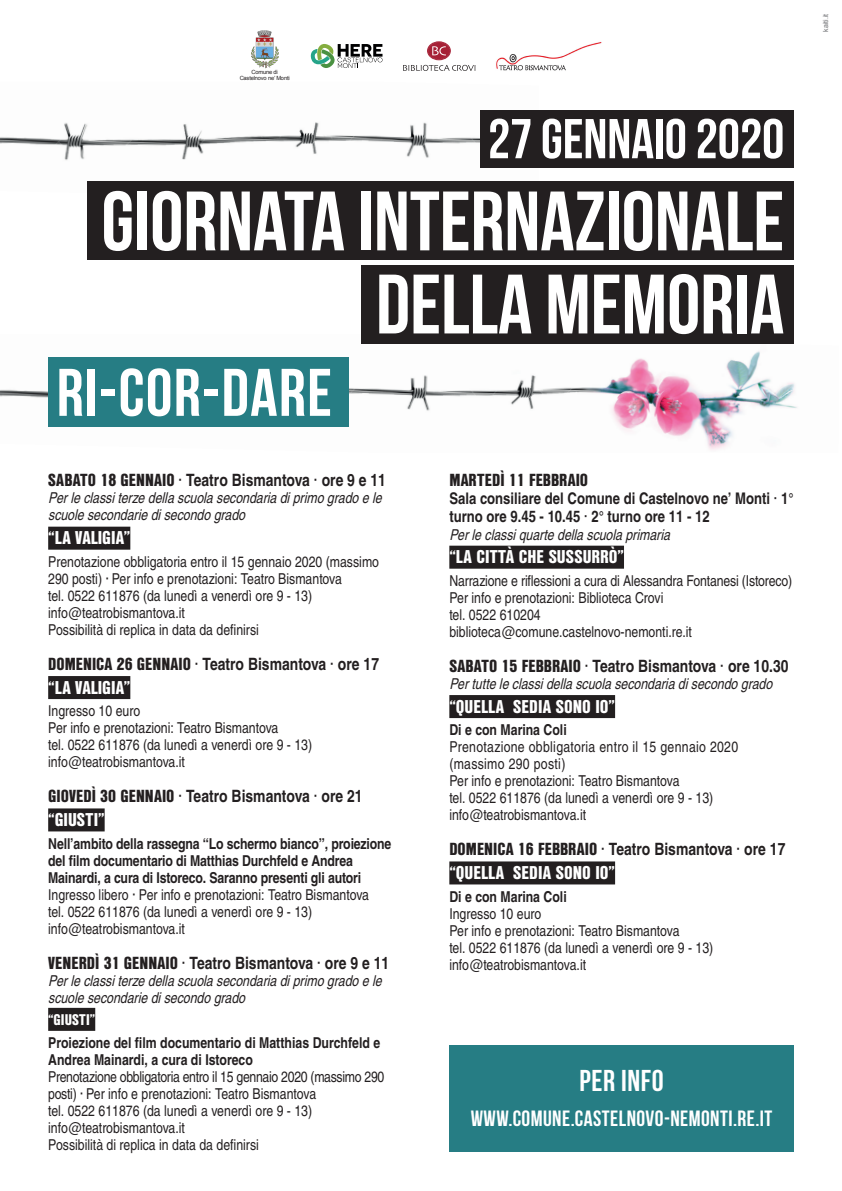
<style>
.page{position:relative;width:842px;height:1191px;background:#fff}
.page>*{position:absolute;margin:0;border:0;box-sizing:border-box;transform-origin:0 0}
.t1{font:700 84px "Bebas Neue";color:#fff}
.t2{font:700 67.1px "Bebas Neue";letter-spacing:.02em;color:#fff}
.t3{font:700 56px "Bebas Neue";color:#fff}
.t4{font:700 30px "Bebas Neue";letter-spacing:.02em;color:#fff}
.t5{font:700 22px "Bebas Neue";letter-spacing:.02em;color:#fff}
.t6{font:900 18px "Nimbus San Con L";color:#fff}
.t7{font:700 17px "Nimbus San Con L";color:#231f20}
.t8{font:900 17px "Nimbus San Con L";color:#231f20}
.t9{font:700 16px/18px "Nimbus San Con L";color:#231f20}
.t10{font:15px/17px "Nimbus San Con L";color:#231f20}
.t11{font:700 15px/17px "Nimbus San Con L";letter-spacing:-.01em;color:#231f20}
.t12{font:italic 15px/17px "Nimbus San Con L";color:#231f20}
.t13{font:15px/17px "Nimbus San Con L";letter-spacing:-.02em;color:#231f20}
.t14{font:15px/17px "Nimbus San Con L";letter-spacing:.02em;color:#231f20}
.t15{font:900 15px "Nimbus San Con L";letter-spacing:.005em;color:#fff}
.t16{font:7px "Arial";color:#6c6d70}
.t17{font:5.7px "Arial";letter-spacing:-.03em;color:#231f20}
.s1{font-weight:900}
</style>
<div class="page">
<svg style="left:311px;top:44px;width:71px;height:24px"></svg>
<img style="left:251px;top:30px;width:27px;height:38px">
<svg style="left:403px;top:65px;width:73px;height:6px"></svg>
<div style="left:427px;top:42px;width:23px;height:18px;border:1px solid #a62035;border-radius:50%"></div>
<div style="left:428px;top:43px;width:22px;height:16px;background:#a62035;border-radius:50%"></div>
<div style="left:428px;top:42px;width:22px;height:17px;border:1px solid #a62035;border-radius:50%"></div>
<svg style="left:432px;top:46px;width:14px;height:9px"></svg>
<img style="left:496px;top:42px;width:106px;height:29px">
<img style="left:0;top:343px;width:797px;height:107px">
<img style="left:0;top:122px;width:539px;height:60px">
<div style="left:480px;top:110px;width:314px;height:58px;background:#231f20"></div>
<div style="left:48px;top:357px;width:301px;height:70px;background:#267d84"></div>
<div style="left:87px;top:182px;width:707px;height:78px;background:#231f20"></div>
<div style="left:361px;top:265px;width:433px;height:78px;background:#231f20"></div>
<div style="left:48px;top:526px;width:82px;height:23px;background:#231f20"></div>
<div style="left:48px;top:676px;width:82px;height:23px;background:#231f20"></div>
<div style="left:48px;top:808px;width:57px;height:23px;background:#231f20"></div>
<div style="left:48px;top:1007px;width:47px;height:23px;background:#231f20"></div>
<div style="left:449px;top:545px;width:175px;height:23px;background:#231f20"></div>
<div style="left:449px;top:695px;width:166px;height:23px;background:#231f20"></div>
<div style="left:449px;top:861px;width:166px;height:23px;background:#231f20"></div>
<div style="left:449px;top:1045px;width:345px;height:106px;background:#267d84"></div>
<p class="t17" style="left:252px;top:68px;width:28px">Comune di</p>
<p class="t17" style="left:240px;top:74px;width:52px">Castelnovo ne’ Monti</p>
<p class="t3" style="left:488px;top:108px;width:298px">27 GENNAIO 2020</p>
<p class="t1" style="left:101px;top:175px;width:684px">GIORNATA INTERNAZIONALE</p>
<p class="t1" style="left:376px;top:258px;width:410px">DELLA MEMORIA</p>
<p class="t2" style="left:57px;top:356px;width:277px">RI-COR-DARE</p>
<p class="t7" style="left:48px;top:468px;width:339px"><span class="s1">SABATO 18 GENNAIO</span> · Teatro Bismantova · ore 9 e 11</p>
<p class="t12" style="left:48px;top:489px;width:339px">Perleclassiterzedellascuolasecondariadiprimogradoele scuolesecondariedisecondogrado</p>
<p class="t6" style="left:48px;top:524px;width:84px">“LA VALIGIA”</p>
<p class="t10" style="left:48px;top:552px;width:332px">Prenotazione obbligatoria entro il 15 gennaio 2020 (massimo<br>290 posti) · Per info e prenotazioni: Teatro Bismantova</p>
<p class="t10" style="left:48px;top:586px;width:265px">tel. 0522 611876 (da lunedì a venerdì ore 9 - 13)</p>
<p class="t10" style="left:48px;top:603px;width:138px">info@teatrobismantova.it</p>
<p class="t10" style="left:48px;top:620px;width:212px">Possibilità di replica in data da definirsi</p>
<p class="t7" style="left:48px;top:651px;width:332px"><span class="s1">DOMENICA 26 GENNAIO</span> · Teatro Bismantova · ore 17</p>
<p class="t6" style="left:48px;top:673px;width:84px">“LA VALIGIA”</p>
<p class="t10" style="left:48px;top:702px;width:94px">Ingresso 10 euro</p>
<p class="t10" style="left:48px;top:719px;width:232px">Per info e prenotazioni: Teatro Bismantova</p>
<p class="t10" style="left:48px;top:736px;width:265px">tel. 0522 611876 (da lunedì a venerdì ore 9 - 13)</p>
<p class="t10" style="left:48px;top:753px;width:138px">info@teatrobismantova.it</p>
<p class="t7" style="left:48px;top:783px;width:316px"><span class="s1">GIOVEDÌ 30 GENNAIO</span> · Teatro Bismantova · ore 21</p>
<p class="t6" style="left:48px;top:806px;width:58px">“GIUSTI”</p>
<p class="t11" style="left:48px;top:834px;width:345px">Nell’ambito della rassegna “Lo schermo bianco”, proiezione del film documentario di Matthias Durchfeld e Andrea<br>Mainardi, a cura di Istoreco. Saranno presenti gli autori</p>
<p class="t10" style="left:48px;top:885px;width:322px">Ingresso libero · Per info e prenotazioni: Teatro Bismantova</p>
<p class="t10" style="left:48px;top:902px;width:265px">tel. 0522 611876 (da lunedì a venerdì ore 9 - 13)</p>
<p class="t10" style="left:48px;top:919px;width:138px">info@teatrobismantova.it</p>
<p class="t7" style="left:48px;top:950px;width:343px"><span class="s1">VENERDÌ 31 GENNAIO</span> · Teatro Bismantova · ore 9 e 11</p>
<p class="t12" style="left:48px;top:971px;width:339px">Perleclassiterzedellascuolasecondariadiprimogradoele scuolesecondariedisecondogrado</p>
<p class="t15" style="left:48px;top:1008px;width:49px">“GIUSTI”</p>
<p class="t11" style="left:48px;top:1033px;width:334px">Proiezione del film documentario di Matthias Durchfeld e<br>Andrea Mainardi, a cura di Istoreco</p>
<p class="t13" style="left:48px;top:1067px;width:338px">Prenotazione obbligatoria entro il 15 gennaio 2020 (massimo 290 posti) · Per info e prenotazioni: Teatro Bismantova</p>
<p class="t10" style="left:48px;top:1101px;width:265px">tel. 0522 611876 (da lunedì a venerdì ore 9 - 13)</p>
<p class="t10" style="left:48px;top:1118px;width:138px">info@teatrobismantova.it</p>
<p class="t10" style="left:48px;top:1135px;width:212px">Possibilità di replica in data da definirsi</p>
<p class="t8" style="left:449px;top:467px;width:140px">MARTEDÌ 11 FEBBRAIO</p>
<p class="t9" style="left:449px;top:489px;width:346px">Sala consiliare del Comune di Castelnovo ne’ Monti · 1° turno ore 9.45 - 10.45 · 2° turno ore 11 - 12</p>
<p class="t12" style="left:449px;top:525px;width:226px">Perleclassiquartedellascuolaprimaria</p>
<p class="t6" style="left:449px;top:543px;width:176px">“LA CITTÀ CHE SUSSURRÒ”</p>
<p class="t10" style="left:449px;top:571px;width:344px">Narrazione e riflessioni a cura di Alessandra Fontanesi (Istoreco)</p>
<p class="t10" style="left:449px;top:588px;width:216px">Per info e prenotazioni: Biblioteca Crovi</p>
<p class="t10" style="left:449px;top:605px;width:93px">tel. 0522 610204</p>
<p class="t10" style="left:449px;top:622px;width:244px">biblioteca@comune.castelnovo-nemonti.re.it</p>
<p class="t7" style="left:449px;top:653px;width:341px"><span class="s1">SABATO 15 FEBBRAIO</span> · Teatro Bismantova · ore 10.30</p>
<p class="t12" style="left:449px;top:674px;width:329px">Pertutteleclassidellascuolasecondariadisecondogrado</p>
<p class="t6" style="left:449px;top:692px;width:167px">“QUELLA SEDIA SONO IO”</p>
<p class="t11" style="left:449px;top:721px;width:119px">Di e con Marina Coli</p>
<p class="t14" style="left:449px;top:738px;width:290px">Prenotazione obbligatoria entro il 15 gennaio 2020 (massimo 290 posti)</p>
<p class="t10" style="left:449px;top:772px;width:232px">Per info e prenotazioni: Teatro Bismantova</p>
<p class="t10" style="left:449px;top:789px;width:265px">tel. 0522 611876 (da lunedì a venerdì ore 9 - 13)</p>
<p class="t10" style="left:449px;top:806px;width:138px">info@teatrobismantova.it</p>
<p class="t7" style="left:449px;top:836px;width:338px"><span class="s1">DOMENICA 16 FEBBRAIO</span> · Teatro Bismantova · ore 17</p>
<p class="t6" style="left:449px;top:859px;width:167px">“QUELLA SEDIA SONO IO”</p>
<p class="t11" style="left:449px;top:887px;width:119px">Di e con Marina Coli</p>
<p class="t10" style="left:449px;top:904px;width:94px">Ingresso 10 euro</p>
<p class="t10" style="left:449px;top:921px;width:232px">Per info e prenotazioni: Teatro Bismantova</p>
<p class="t10" style="left:449px;top:938px;width:265px">tel. 0522 611876 (da lunedì a venerdì ore 9 - 13)</p>
<p class="t10" style="left:449px;top:955px;width:138px">info@teatrobismantova.it</p>
<p class="t4" style="left:579px;top:1064px;width:86px">PER INFO</p>
<p class="t5" style="left:471px;top:1106px;width:303px">WWW.COMUNE.CASTELNOVO-NEMONTI.RE.IT</p>
<p class="t16" style="left:821px;top:32px;width:19px;rotate:-90deg">kaiti.it</p>
</div>
